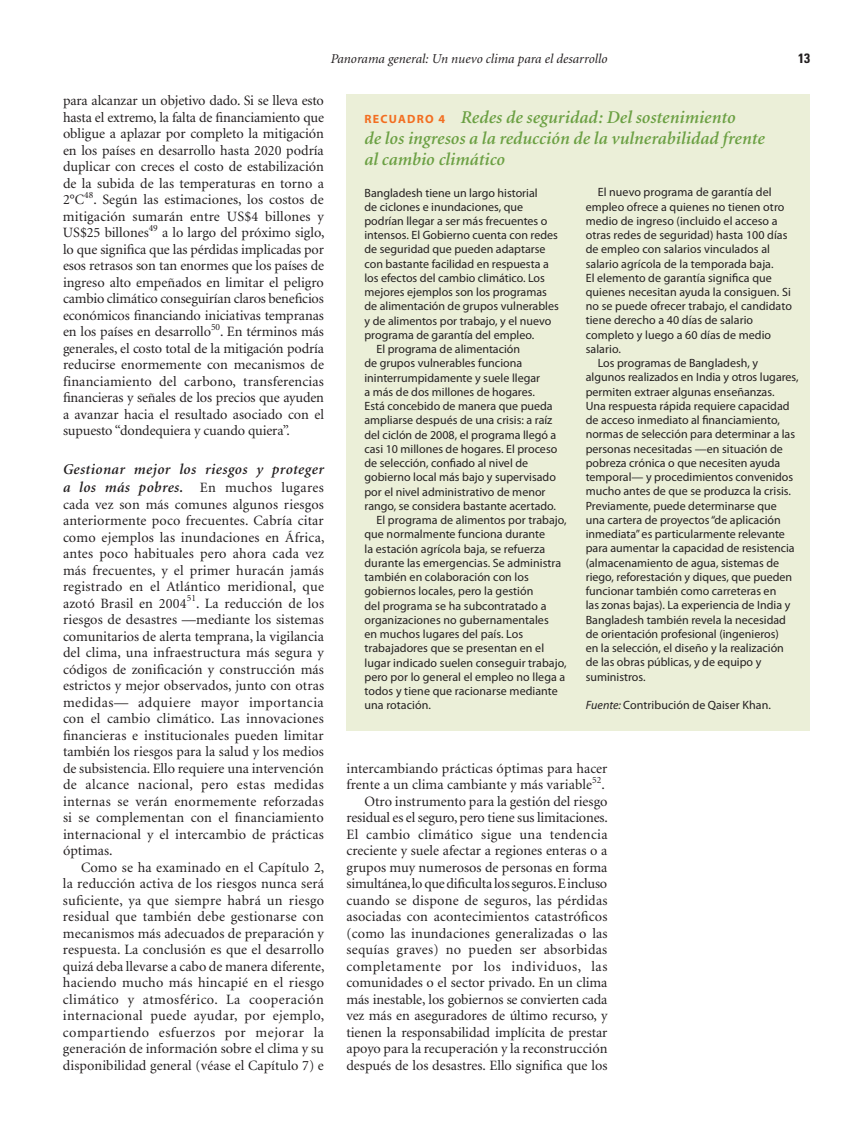
<style>
.page{position:relative;width:864px;height:1134px;background:#fff}
.page>*{position:absolute;margin:0;border:0;box-sizing:border-box;transform-origin:0 0}
.t1{font:italic 600 18px/21px "Minion";letter-spacing:.005em;color:#6ba043}
.t2{font:italic 600 15px "Minion";letter-spacing:.025em;color:#231f20}
.t3{font:14.25px/16.5px "Minion";color:#231f20;text-align:justify}
.t4{font:italic 13.5px "Minion";color:#231f20}
.t5{font:700 condensed 13.5px "Univers";color:#231f20}
.t6{font:12px "Myriad Pro";color:#231f20}
.s1{font-weight:600;font-style:italic;font-size:15px}
.s2{font-family:"Myriad";font-weight:700;font-style:normal;font-size:12px;color:#f36e21}
.s3{font-style:italic}
</style>
<div class="page">
<div style="left:346px;top:94px;width:464px;height:637px;background:#ebefd8"></div>
<p class="t4" style="left:331px;top:52px;width:278px">Panorama general: Un nuevo clima para el desarrollo</p>
<p class="t5" style="left:798px;top:50px;width:13px">13</p>
<p class="t3" style="left:63px;top:93px;width:263px">para alcanzar un objetivo dado. Si se lleva esto hasta el extremo, la falta de financiamiento que obligue a aplazar por completo la mitigación en los países en desarrollo hasta 2020 podría duplicar con creces el costo de estabilización de la subida de las temperaturas en torno a 2°C<sup>48</sup>. Según las estimaciones, los costos de mitigación sumarán entre US$4 billones y US$25 billones<sup>49</sup> a lo largo del próximo siglo, lo que significa que las pérdidas implicadas por esos retrasos son tan enormes que los países de ingreso alto empeñados en limitar el peligro cambio climático conseguirían claros beneficios económicos financiando iniciativas tempranas en los países en desarrollo<sup>50</sup>. En términos más generales, el costo total de la mitigación podría reducirse enormemente con mecanismos de financiamiento del carbono, transferencias financieras y señales de los precios que ayuden a avanzar hacia el resultado asociado con el supuesto “dondequiera y cuando quiera”.</p>
<p class="t2" style="left:63px;top:462px;width:262px">Gestionar mejor los riesgos y proteger</p>
<p class="t3" style="left:63px;top:480px;width:263px"><span class="s1">a los más pobres.</span> En muchos lugares cada vez son más comunes algunos riesgos anteriormente poco frecuentes. Cabría citar como ejemplos las inundaciones en África, antes poco habituales pero ahora cada vez más frecuentes, y el primer huracán jamás registrado en el Atlántico meridional, que azotó Brasil en 2004<sup>51</sup>. La reducción de los riesgos de desastres —mediante los sistemas comunitarios de alerta temprana, la vigilancia del clima, una infraestructura más segura y códigos de zonificación y construcción más estrictos y mejor observados, junto con otras medidas— adquiere mayor importancia con el cambio climático. Las innovaciones financieras e institucionales pueden limitar también los riesgos para la salud y los medios de subsistencia. Ello requiere una intervención de alcance nacional, pero estas medidas internas se verán enormemente reforzadas si se complementan con el financiamiento internacional y el intercambio de prácticas óptimas.</p>
<p class="t3" style="left:63px;top:860px;width:263px;text-indent:18px">Como se ha examinado en el Capítulo 2, la reducción activa de los riesgos nunca será suficiente, ya que siempre habrá un riesgo residual que también debe gestionarse con mecanismos más adecuados de preparación y respuesta. La conclusión es que el desarrollo quizá deba llevarse a cabo de manera diferente, haciendo mucho más hincapié en el riesgo climático y atmosférico. La cooperación internacional puede ayudar, por ejemplo, compartiendo esfuerzos por mejorar la generación de información sobre el clima y su disponibilidad general (véase el Capítulo 7) e</p>
<p class="t1" style="left:364px;top:107px;width:402px"><span class="s2">RECUADR O 4</span> Redes de seguridad: Del sostenimiento<br>de los ingresos a la reducción de la vulnerabilidad frente al cambio climático</p>
<p class="t6" style="left:364px;top:185px;width:175px">Bangladesh tiene un largo historial</p>
<p class="t6" style="left:364px;top:199px;width:160px">de ciclones e inundaciones, que</p>
<p class="t6" style="left:364px;top:214px;width:184px">podrían llegar a ser más frecuentes o</p>
<p class="t6" style="left:364px;top:228px;width:195px">intensos. El Gobierno cuenta con redes</p>
<p class="t6" style="left:364px;top:242px;width:183px">de seguridad que pueden adaptarse</p>
<p class="t6" style="left:364px;top:256px;width:186px">con bastante facilidad en respuesta a</p>
<p class="t6" style="left:364px;top:271px;width:182px">los efectos del cambio climático. Los</p>
<p class="t6" style="left:364px;top:285px;width:184px">mejores ejemplos son los programas</p>
<p class="t6" style="left:364px;top:299px;width:196px">de alimentación de grupos vulnerables</p>
<p class="t6" style="left:364px;top:313px;width:188px">y de alimentos por trabajo, y el nuevo</p>
<p class="t6" style="left:364px;top:328px;width:171px">programa de garantía del empleo.</p>
<p class="t6" style="left:376px;top:342px;width:145px">El programa de alimentación</p>
<p class="t6" style="left:364px;top:356px;width:159px">de grupos vulnerables funciona</p>
<p class="t6" style="left:364px;top:370px;width:177px">ininterrumpidamente y suele llegar</p>
<p class="t6" style="left:364px;top:384px;width:172px">a más de dos millones de hogares.</p>
<p class="t6" style="left:364px;top:399px;width:190px">Está concebido de manera que pueda</p>
<p class="t6" style="left:364px;top:413px;width:189px">ampliarse después de una crisis: a raíz</p>
<p class="t6" style="left:364px;top:427px;width:193px">del ciclón de 2008, el programa llegó a</p>
<p class="t6" style="left:364px;top:441px;width:194px">casi 10 millones de hogares. El proceso</p>
<p class="t6" style="left:364px;top:456px;width:165px">de selección, confiado al nivel de</p>
<p class="t6" style="left:364px;top:470px;width:193px">gobierno local más bajo y supervisado</p>
<p class="t6" style="left:364px;top:484px;width:183px">por el nivel administrativo de menor</p>
<p class="t6" style="left:364px;top:498px;width:193px">rango, se considera bastante acertado.</p>
<p class="t6" style="left:376px;top:513px;width:192px">El programa de alimentos por trabajo,</p>
<p class="t6" style="left:364px;top:527px;width:182px">que normalmente funciona durante</p>
<p class="t6" style="left:364px;top:541px;width:182px">la estación agrícola baja, se refuerza</p>
<p class="t6" style="left:364px;top:555px;width:198px">durante las emergencias. Se administra</p>
<p class="t6" style="left:364px;top:570px;width:166px">también en colaboración con los</p>
<p class="t6" style="left:364px;top:584px;width:170px">gobiernos locales, pero la gestión</p>
<p class="t6" style="left:364px;top:598px;width:183px">del programa se ha subcontratado a</p>
<p class="t6" style="left:364px;top:612px;width:186px">organizaciones no gubernamentales</p>
<p class="t6" style="left:364px;top:627px;width:160px">en muchos lugares del país. Los</p>
<p class="t6" style="left:364px;top:641px;width:181px">trabajadores que se presentan en el</p>
<p class="t6" style="left:364px;top:655px;width:204px">lugar indicado suelen conseguir trabajo,</p>
<p class="t6" style="left:364px;top:669px;width:202px">pero por lo general el empleo no llega a</p>
<p class="t6" style="left:364px;top:684px;width:195px">todos y tiene que racionarse mediante</p>
<p class="t6" style="left:364px;top:698px;width:68px">una rotación.</p>
<p class="t6" style="left:598px;top:185px;width:175px">El nuevo programa de garantía del</p>
<p class="t6" style="left:586px;top:199px;width:200px">empleo ofrece a quienes no tienen otro</p>
<p class="t6" style="left:586px;top:213px;width:193px">medio de ingreso (incluido el acceso a</p>
<p class="t6" style="left:586px;top:228px;width:203px">otras redes de seguridad) hasta 100 días</p>
<p class="t6" style="left:586px;top:242px;width:186px">de empleo con salarios vinculados al</p>
<p class="t6" style="left:586px;top:256px;width:189px">salario agrícola de la temporada baja.</p>
<p class="t6" style="left:586px;top:270px;width:188px">El elemento de garantía significa que</p>
<p class="t6" style="left:586px;top:285px;width:207px">quienes necesitan ayuda la consiguen. Si</p>
<p class="t6" style="left:586px;top:299px;width:208px">no se puede ofrecer trabajo, el candidato</p>
<p class="t6" style="left:586px;top:313px;width:169px">tiene derecho a 40 días de salario</p>
<p class="t6" style="left:586px;top:327px;width:187px">completo y luego a 60 días de medio</p>
<p class="t6" style="left:586px;top:342px;width:37px">salario.</p>
<p class="t6" style="left:598px;top:356px;width:162px">Los programas de Bangladesh, y</p>
<p class="t6" style="left:586px;top:370px;width:214px">algunos realizados en India y otros lugares,</p>
<p class="t6" style="left:586px;top:384px;width:190px">permiten extraer algunas enseñanzas.</p>
<p class="t6" style="left:586px;top:399px;width:205px">Una respuesta rápida requiere capacidad</p>
<p class="t6" style="left:586px;top:413px;width:196px">de acceso inmediato al financiamiento,</p>
<p class="t6" style="left:586px;top:427px;width:211px">normas de selección para determinar a las</p>
<p class="t6" style="left:586px;top:441px;width:199px">personas necesitadas —en situación de</p>
<p class="t6" style="left:586px;top:455px;width:196px">pobreza crónica o que necesiten ayuda</p>
<p class="t6" style="left:586px;top:470px;width:209px">temporal— y procedimientos convenidos</p>
<p class="t6" style="left:586px;top:484px;width:207px">mucho antes de que se produzca la crisis.</p>
<p class="t6" style="left:586px;top:498px;width:193px">Previamente, puede determinarse que</p>
<p class="t6" style="left:586px;top:512px;width:197px">una cartera de proyectos “de aplicación</p>
<p class="t6" style="left:586px;top:527px;width:201px">inmediata” es particularmente relevante</p>
<p class="t6" style="left:586px;top:541px;width:211px">para aumentar la capacidad de resistencia</p>
<p class="t6" style="left:586px;top:555px;width:195px">(almacenamiento de agua, sistemas de</p>
<p class="t6" style="left:586px;top:569px;width:208px">riego, reforestación y diques, que pueden</p>
<p class="t6" style="left:586px;top:584px;width:192px">funcionar también como carreteras en</p>
<p class="t6" style="left:586px;top:598px;width:206px">las zonas bajas). La experiencia de India y</p>
<p class="t6" style="left:586px;top:612px;width:202px">Bangladesh también revela la necesidad</p>
<p class="t6" style="left:586px;top:626px;width:195px">de orientación profesional (ingenieros)</p>
<p class="t6" style="left:586px;top:641px;width:200px">en la selección, el diseño y la realización</p>
<p class="t6" style="left:586px;top:655px;width:177px">de las obras públicas, y de equipo y</p>
<p class="t6" style="left:586px;top:669px;width:61px">suministros.</p>
<p class="t6" style="left:586px;top:698px;width:187px"><span class="s3">Fuente:</span> Contribución de Qaiser Khan.</p>
<p class="t3" style="left:346px;top:760px;width:263px;text-align:right">intercambiando prácticas óptimas para hacer frente a un clima cambiante y más variable<sup>52</sup>.<br>Otro instrumento para la gestión del riesgo residual es el seguro, pero tiene sus limitaciones.<br>El cambio climático sigue una tendencia creciente y suele afectar a regiones enteras o a grupos muy numerosos de personas en forma simultánea, lo que dificulta los seguros. E incluso cuando se dispone de seguros, las pérdidas asociadas con acontecimientos catastróficos (como las inundaciones generalizadas o las sequías graves) no pueden ser absorbidas completamente por los individuos, las comunidades o el sector privado. En un clima más inestable, los gobiernos se convierten cada vez más en aseguradores de último recurso, y tienen la responsabilidad implícita de prestar apoyo para la recuperación y la reconstrucción después de los desastres. Ello significa que los</p>
</div>
